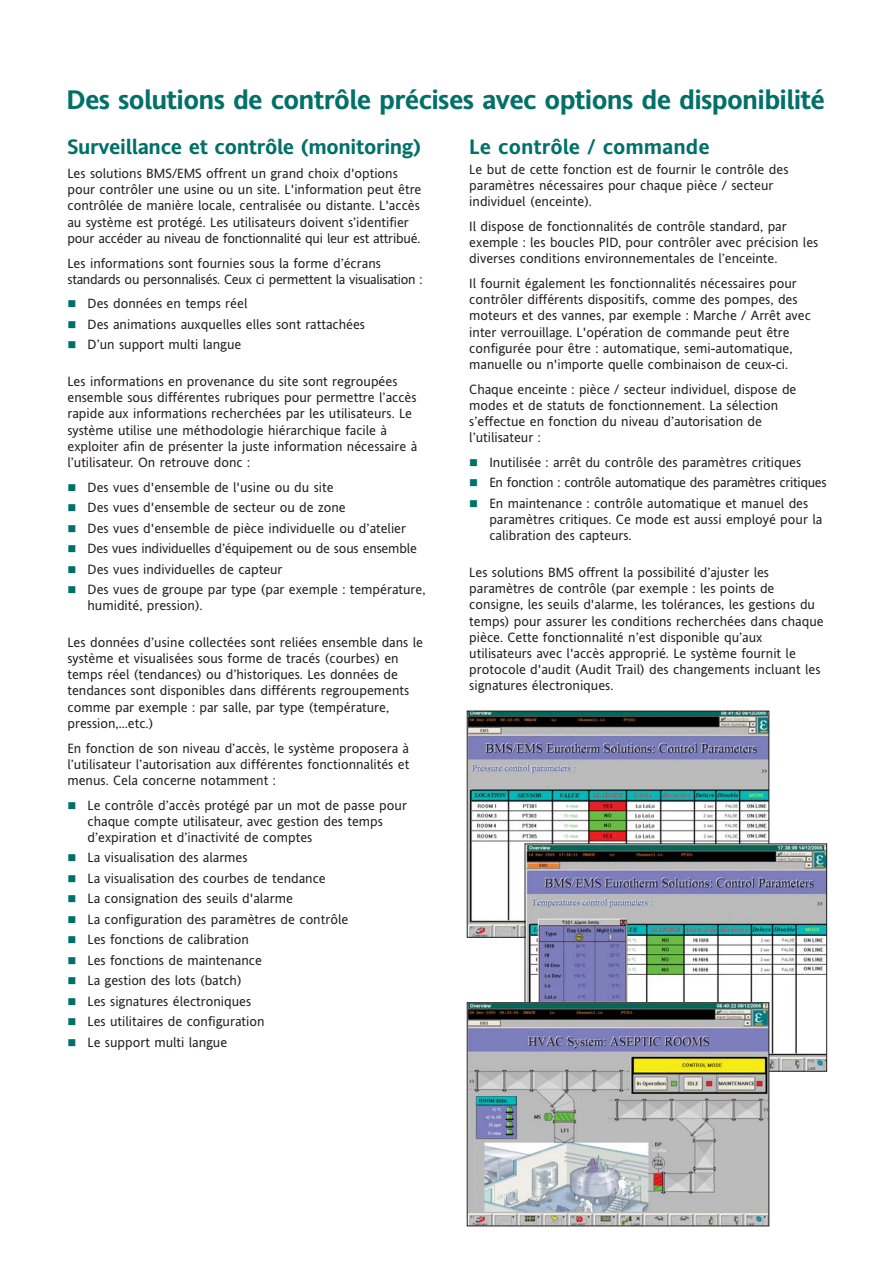
<style>
.page{position:relative;width:893px;height:1263px;background:#fff}
.page>*{position:absolute;margin:0;border:0;box-sizing:border-box;transform-origin:0 0}
.t1{font:700 27px "Invensys Andale";letter-spacing:-.025em;color:#007069}
.t2{font:700 21px "Invensys Andale";letter-spacing:-.015em;color:#007069}
.t3{font:13.5px/16.2px "Invensys Andale";color:#231f20}
.t4{font:13.5px/16.2px "Invensys Andale";letter-spacing:-.02em;color:#231f20}
</style>
<div class="page">
<img style="left:469px;top:713px;width:298px;height:223px">
<div style="left:467px;top:711px;width:302px;height:227px;border:1px solid #231f20"></div>
<img style="left:527px;top:846px;width:297px;height:223px">
<img style="left:469px;top:1005px;width:298px;height:219px">
<div style="left:467px;top:1003px;width:302px;height:223px;border:1px solid #231f20"></div>
<h1 class="t1" style="left:66px;top:90px;width:760px">Des solutions de contrôle précises avec options de disponibilité</h1>
<h2 class="t2" style="left:67px;top:139px;width:355px">Surveillance et contrôle (monitoring)</h2>
<p class="t3" style="left:67px;top:166px;width:355px">Les solutions BMS/EMS offrent un grand choix d'options pour contrôler une usine ou un site. L'information peut être contrôlée de manière locale, centralisée ou distante. L'accès au système est protégé. Les utilisateurs doivent s’identifier pour accéder au niveau de fonctionnalité qui leur est attribué.</p>
<p class="t4" style="left:67px;top:256px;width:356px">Les informations sont fournies sous la forme d’écrans standards ou personnalisés. Ceux ci permettent la visualisation :</p>
<p class="t3" style="left:87px;top:295px;width:279px;line-height:20.4px">Des données en temps réel<br>Des animations auxquelles elles sont rattachées<br>D’un support multi langue</p>
<p class="t3" style="left:67px;top:374px;width:351px">Les informations en provenance du site sont regroupées ensemble sous différentes rubriques pour permettre l’accès rapide aux informations recherchées par les utilisateurs. Le système utilise une méthodologie hiérarchique facile à exploiter afin de présenter la juste information nécessaire à l’utilisateur. On retrouve donc :</p>
<p class="t3" style="left:87px;top:478px;width:339px;line-height:20.4px">Des vues d'ensemble de l'usine ou du site<br>Des vues d'ensemble de secteur ou de zone<br>Des vues d'ensemble de pièce individuelle ou d’atelier Des vues individuelles d’équipement ou de sous ensemble Des vues individuelles de capteur<br>Des vues de groupe par type (par exemple : température,</p>
<p class="t3" style="left:87px;top:599px;width:117px">humidité, pression).</p>
<p class="t3" style="left:67px;top:635px;width:357px">Les données d’usine collectées sont reliées ensemble dans le système et visualisées sous forme de tracés (courbes) en temps réel (tendances) ou d’historiques. Les données de tendances sont disponibles dans différents regroupements comme par exemple : par salle, par type (température, pression,…etc.)</p>
<p class="t3" style="left:67px;top:741px;width:343px;text-align:justify">En fonction de son niveau d’accès, le système proposera à l’utilisateur l’autorisation aux différentes fonctionnalités et menus. Cela concerne notamment :</p>
<p class="t3" style="left:87px;top:798px;width:321px">Le contrôle d’accès protégé par un mot de passe pour chaque compte utilisateur, avec gestion des temps d’expiration et d’inactivité de comptes</p>
<p class="t3" style="left:87px;top:849px;width:262px;line-height:20.4px">La visualisation des alarmes<br>La visualisation des courbes de tendance<br>La consignation des seuils d'alarme<br>La configuration des paramètres de contrôle<br>Les fonctions de calibration<br>Les fonctions de maintenance<br>La gestion des lots (batch)<br>Les signatures électroniques<br>Les utilitaires de configuration<br>Le support multi langue</p>
<h2 class="t2" style="left:469px;top:139px;width:242px">Le contrôle / commande</h2>
<p class="t3" style="left:469px;top:162px;width:321px">Le but de cette fonction est de fournir le contrôle des paramètres nécessaires pour chaque pièce / secteur individuel (enceinte).</p>
<p class="t3" style="left:469px;top:219px;width:350px">Il dispose de fonctionnalités de contrôle standard, par exemple : les boucles PID, pour contrôler avec précision les diverses conditions environnementales de l’enceinte.</p>
<p class="t3" style="left:469px;top:276px;width:343px">Il fournit également les fonctionnalités nécessaires pour contrôler différents dispositifs, comme des pompes, des moteurs et des vannes, par exemple : Marche / Arrêt avec inter verrouillage. L'opération de commande peut être configurée pour être : automatique, semi-automatique, manuelle ou n'importe quelle combinaison de ceux-ci.</p>
<p class="t3" style="left:469px;top:382px;width:328px">Chaque enceinte : pièce / secteur individuel, dispose de modes et de statuts de fonctionnement. La sélection s’effectue en fonction du niveau d’autorisation de l’utilisateur :</p>
<p class="t3" style="left:489px;top:453px;width:339px;line-height:20.4px">Inutilisée : arrêt du contrôle des paramètres critiques<br>En fonction : contrôle automatique des paramètres critiques<br>En maintenance : contrôle automatique et manuel des</p>
<p class="t3" style="left:489px;top:513px;width:334px">paramètres critiques. Ce mode est aussi employé pour la calibration des capteurs.</p>
<p class="t3" style="left:469px;top:565px;width:356px">Les solutions BMS offrent la possibilité d’ajuster les paramètres de contrôle (par exemple : les points de consigne, les seuils d'alarme, les tolérances, les gestions du temps) pour assurer les conditions recherchées dans chaque pièce. Cette fonctionnalité n’est disponible qu’aux utilisateurs avec l'accès approprié. Le système fournit le protocole d'audit (Audit Trail) des changements incluant les signatures électroniques.</p>
</div>
